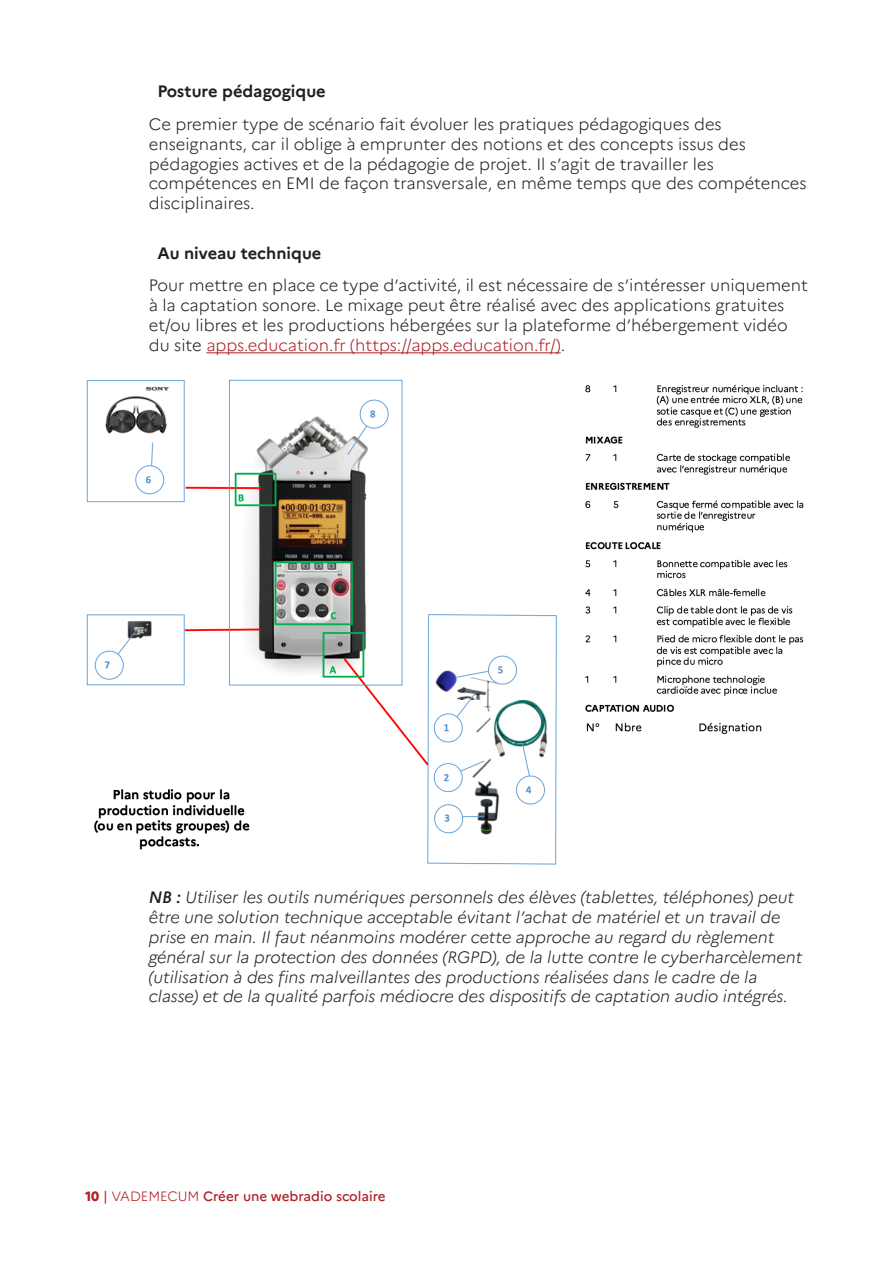
<style>
.page{position:relative;width:893px;height:1263px;background:#fff}
.page>*{position:absolute;margin:0;border:0;box-sizing:border-box;transform-origin:0 0}
.Texte_courant{font:300 16.5px/19.8px "Marianne";color:#231f20}
.Texte_courant-2{font:italic 300 16.5px/19.8px "Marianne";color:#231f20}
.Titre_4{font:700 16.5px "Marianne";color:#231f20}
.t1{font:500 13.5px "Marianne";color:#ae2026}
.s1{color:#ae2026}
.s2{font-weight:500}
.s3{font-weight:800}
.s4{font-weight:400}
.s5{font-weight:300}
</style>
<div class="page">
<hr style="left:206px;top:352px;width:355px;height:1px;background:#ae2026">
<img style="left:86px;top:380px;width:718px;height:485px">
<p class="Titre_4" style="left:157px;top:81px;width:170px">Posture pédagogique</p>
<p class="Texte_courant" style="left:149px;top:114px;width:659px">Ce premier type de scénario fait évoluer les pratiques pédagogiques des enseignants, car il oblige à emprunter des notions et des concepts issus des pédagogies actives et de la pédagogie de projet. Il s’agit de travailler les compétences en EMI de façon transversale, en même temps que des compétences disciplinaires.</p>
<p class="Titre_4" style="left:157px;top:243px;width:166px">Au niveau technique</p>
<p class="Texte_courant" style="left:149px;top:275px;width:661px">Pour mettre en place ce type d’activité, il est nécessaire de s’intéresser uniquement à la captation sonore. Le mixage peut être réalisé avec des applications gratuites et/ou libres et les productions hébergées sur la plateforme d’hébergement vidéo du site <span class="s1">apps.education.fr (https://apps.education.fr/)</span>.</p>
<p class="Texte_courant-2" style="left:149px;top:887px;width:655px"><span class="s2">NB :</span> Utiliser les outils numériques personnels des élèves (tablettes, téléphones) peut être une solution technique acceptable évitant l’achat de matériel et un travail de prise en main. Il faut néanmoins modérer cette approche au regard du règlement général sur la protection des données (RGPD), de la lutte contre le cyberharcèlement (utilisation à des fins malveillantes des productions réalisées dans le cadre de la classe) et de la qualité parfois médiocre des dispositifs de captation audio intégrés.</p>
<p class="t1" style="left:85px;top:1188px;width:302px"><span class="s3">10</span> <span class="s4">|</span> <span class="s5">VADEMECUM</span> Créer une webradio scolaire</p>
</div>
